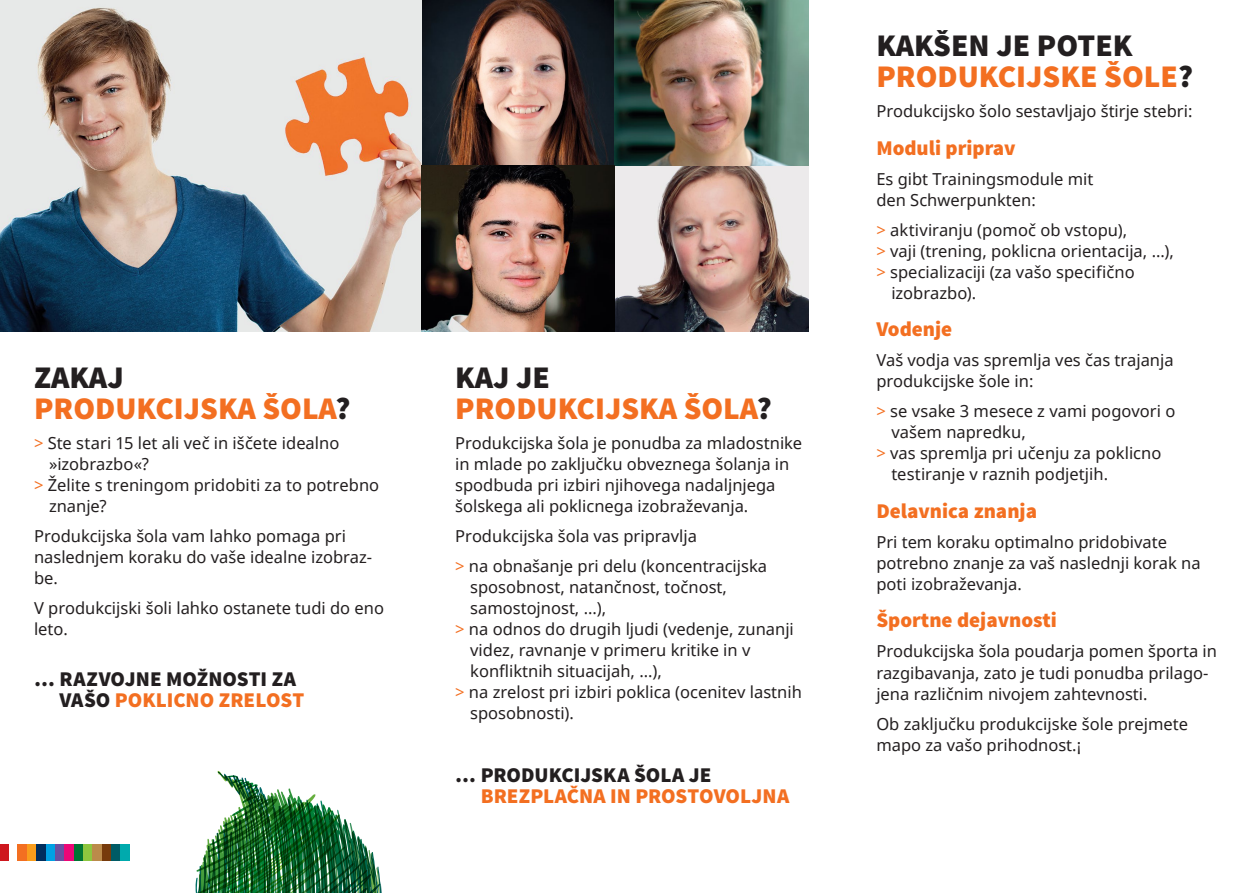
<style>
.page{position:relative;width:1255px;height:893px;background:#fff}
.page>*{position:absolute;margin:0;border:0;box-sizing:border-box;transform-origin:0 0}
.t1{font:900 31.5px/31.5px "Source Sans Pro";color:#f36f21}
.t2{font:900 21px "Source Sans Pro";color:#f36f21}
.t3{font:900 21px/21px "Source Sans Pro";color:#231f20}
.t4{font:16.5px/21px "Noto Sans";color:#231f20}
.s1{color:#231f20}
.s2{color:#f36f21}
</style>
<div class="page">
<div style="left:0;top:845px;width:8px;height:16px;background:#ce171e"></div>
<div style="left:17px;top:845px;width:10px;height:16px;background:#f36f21"></div>
<div style="left:74px;top:845px;width:9px;height:16px;background:#007534"></div>
<div style="left:46px;top:845px;width:9px;height:16px;background:#00a1e4"></div>
<div style="left:102px;top:845px;width:9px;height:16px;background:#773b0c"></div>
<div style="left:27px;top:845px;width:9px;height:16px;background:#f99d1c"></div>
<div style="left:83px;top:845px;width:9px;height:16px;background:#8dc63f"></div>
<div style="left:55px;top:845px;width:9px;height:16px;background:#6950a1"></div>
<div style="left:111px;top:845px;width:10px;height:16px;background:#005b65"></div>
<div style="left:36px;top:845px;width:10px;height:16px;background:#002e5e"></div>
<div style="left:92px;top:845px;width:10px;height:16px;background:#bb8b4a"></div>
<div style="left:64px;top:845px;width:10px;height:16px;background:#ed0677"></div>
<div style="left:121px;top:845px;width:9px;height:16px;background:#00aaad"></div>
<img style="left:201px;top:786px;width:173px;height:107px">
<img style="left:0;top:0;width:808px;height:332px">
<h1 class="t1" style="left:34px;top:363px;width:318px"><span class="s1">ZAKAJ<br></span>PRODUKCIJSKA ŠOLA<span class="s1">?</span></h1>
<p class="t4" style="left:34px;top:432px;width:307px"><span class="s2">&gt;</span> Ste stari 15 let ali več in iščete idealno</p>
<p class="t4" style="left:49px;top:453px;width:101px">»izobrazbo«?</p>
<p class="t4" style="left:34px;top:474px;width:347px"><span class="s2">&gt;</span> Želite s treningom pridobiti za to potrebno</p>
<p class="t4" style="left:49px;top:495px;width:59px">znanje?</p>
<p class="t4" style="left:34px;top:525px;width:340px">Produkcijska šola vam lahko pomaga pri naslednjem koraku do vaše idealne izobraz&shy;be.</p>
<p class="t4" style="left:34px;top:597px;width:351px">V produkcijski šoli lahko ostanete tudi do eno leto.</p>
<p class="t3" style="left:60px;top:670px;width:246px;text-indent:-25px">… RAZVOJNE MOŽNOSTI ZA<br>VAŠO <span class="s2">POKLICNO ZRELOST</span></p>
<h1 class="t1" style="left:455px;top:363px;width:318px"><span class="s1">KAJ JE<br></span>PRODUKCIJSKA ŠOLA<span class="s1">?</span></h1>
<p class="t4" style="left:455px;top:432px;width:348px">Produkcijska šola je ponudba za mladostnike in mlade po zaključku obveznega šolanja in spodbuda pri izbiri njihovega nadaljnjega šolskega ali poklicnega izobraževanja.</p>
<p class="t4" style="left:455px;top:521px;width:313px;line-height:30px">Produkcijska šola vas pripravlja<br><span class="s2">&gt;</span> na obnašanje pri delu (koncentracijska</p>
<p class="t4" style="left:470px;top:576px;width:258px">sposobnost, natančnost, točnost,</p>
<p class="t4" style="left:470px;top:597px;width:138px">samostojnost, ...),</p>
<p class="t4" style="left:455px;top:618px;width:340px"><span class="s2">&gt;</span> na odnos do drugih ljudi (vedenje, zunanji</p>
<p class="t4" style="left:470px;top:639px;width:282px">videz, ravnanje v primeru kritike in v</p>
<p class="t4" style="left:470px;top:660px;width:193px">konfliktnih situacijah, ...),</p>
<p class="t4" style="left:455px;top:681px;width:348px"><span class="s2">&gt;</span> na zrelost pri izbiri poklica (ocenitev lastnih</p>
<p class="t4" style="left:470px;top:702px;width:105px">sposobnosti).</p>
<p class="t3" style="left:455px;top:766px;width:258px">… PRODUKCIJSKA ŠOLA JE</p>
<p class="t2" style="left:480px;top:782px;width:310px">BREZPLAČNA IN PROSTOVOLJNA</p>
<h1 class="t1" style="left:876px;top:31px;width:318px"><span class="s1">KAKŠEN JE POTEK<br></span>PRODUKCIJSKE ŠOLE<span class="s1">?</span></h1>
<p class="t4" style="left:876px;top:101px;width:317px">Produkcijsko šolo sestavljajo štirje stebri:</p>
<p class="t2" style="left:876px;top:134px;width:141px">Moduli priprav</p>
<p class="t4" style="left:876px;top:168px;width:219px">Es gibt Trainingsmodule mit den Schwerpunkten:</p>
<p class="t4" style="left:876px;top:219px;width:252px"><span class="s2">&gt;</span> aktiviranju (pomoč ob vstopu),</p>
<p class="t4" style="left:876px;top:240px;width:299px"><span class="s2">&gt;</span> vaji (trening, poklicna orientacija, ...),</p>
<p class="t4" style="left:876px;top:261px;width:260px"><span class="s2">&gt;</span> specializaciji (za vašo specifično</p>
<p class="t4" style="left:891px;top:282px;width:86px">izobrazbo).</p>
<p class="t2" style="left:876px;top:316px;width:77px">Vodenje</p>
<p class="t4" style="left:876px;top:350px;width:299px">Vaš vodja vas spremlja ves čas trajanja produkcijske šole in:</p>
<p class="t4" style="left:876px;top:401px;width:300px"><span class="s2">&gt;</span> se vsake 3 mesece z vami pogovori o</p>
<p class="t4" style="left:891px;top:422px;width:136px">vašem napredku,</p>
<p class="t4" style="left:876px;top:443px;width:286px"><span class="s2">&gt;</span> vas spremlja pri učenju za poklicno</p>
<p class="t4" style="left:891px;top:464px;width:218px">testiranje v raznih podjetjih.</p>
<p class="t2" style="left:876px;top:497px;width:162px">Delavnica znanja</p>
<p class="t4" style="left:876px;top:531px;width:326px">Pri tem koraku optimalno pridobivate potrebno znanje za vaš naslednji korak na poti izobraževanja.</p>
<p class="t2" style="left:876px;top:607px;width:182px">Športne dejavnosti</p>
<p class="t4" style="left:876px;top:641px;width:342px">Produkcijska šola poudarja pomen športa in razgibavanja, zato je tudi ponudba prilago&shy;jena različnim nivojem zahtevnosti.</p>
<p class="t4" style="left:876px;top:713px;width:313px">Ob zaključku produkcijske šole prejmete mapo za vašo prihodnost.¡</p>
</div>
